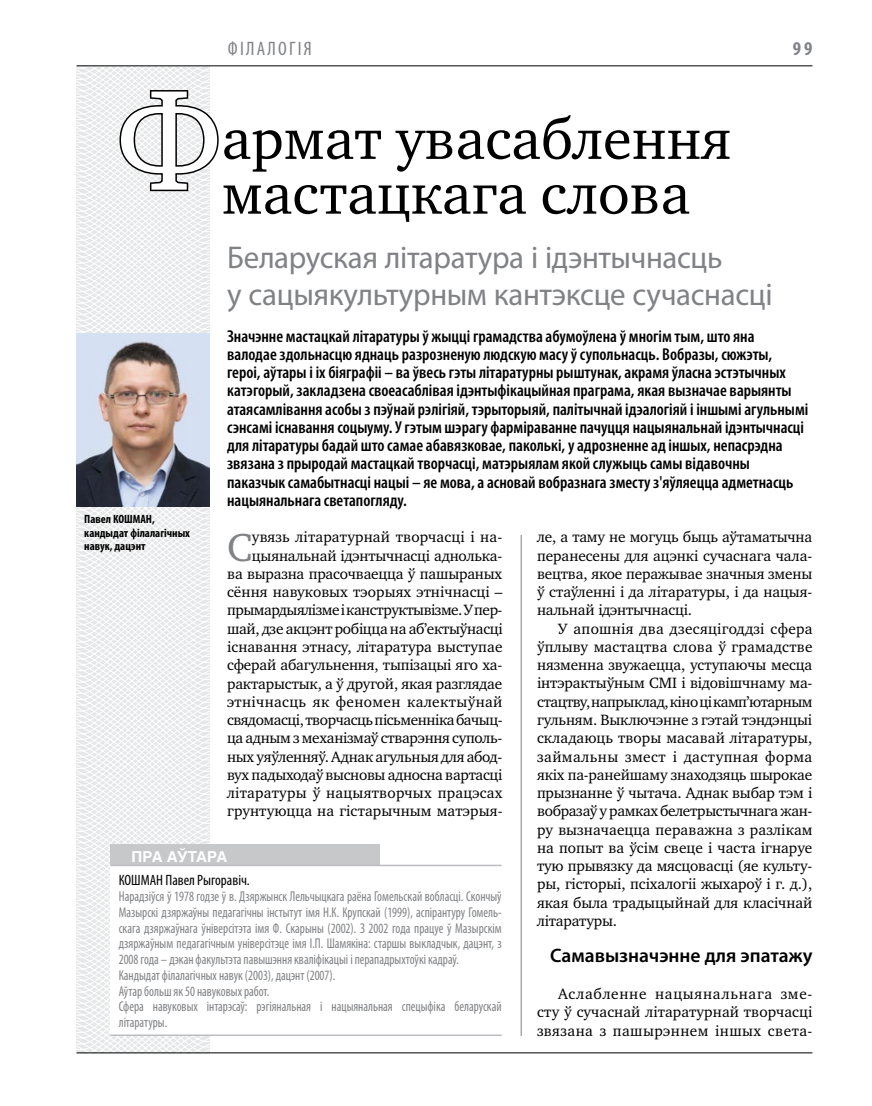
<style>
.page{position:relative;width:872px;height:1106px;background:#fff}
.page>*{position:absolute;margin:0;border:0;box-sizing:border-box;transform-origin:0 0}
.t1{font:140.1px "Charter C";color:#fff}
.t2{font:58.5px/54.8px "Charter C";color:#000}
.t3{font:40.05px "Charter C";color:#808285}
.t4{font:31.5px/36.5px "Myriad Pro";letter-spacing:-.01em;color:#808285}
.t5{font:600 19.5px "Myriad Pro";color:#000}
.t6{font:condensed 19.5px "Myriad Pro";color:#808285}
.t7{font:700 condensed 19.5px "Myriad Pro";color:#808285}
.t8{font:600 condensed 17.25px/18.3px "Myriad Pro";color:#000}
.t9{font:15.3px/18.3px "Charter C";letter-spacing:-.01em;color:#000;text-align:justify}
.t10{font:condensed 15px "Myriad Pro";color:#000}
.t11{font:700 15px "Helios";letter-spacing:-.045em;color:#fff}
.t12{font:condensed 14.25px/15.8px "Myriad Pro";color:#808285;scale:.9 1}
.t13{font:700 condensed 12px/13.5px "Myriad Pro";color:#000}
</style>
<div class="page">
<hr style="left:521px;top:535px;width:1px;height:501px;background:#808285">
<svg style="left:76px;top:65px;width:192px;height:989px"></svg>
<svg style="left:118px;top:89px;width:102px;height:104px"></svg>
<div style="left:110px;top:844px;width:270px;height:23px;background:#c6c8ca"></div>
<div style="left:110px;top:865px;width:391px;height:170px;background:#fff"></div>
<hr style="left:110px;top:1034px;width:391px;height:2px;background:#bcbdc0">
<hr style="left:110px;top:864px;width:391px;height:2px;background:#bcbdc0">
<img style="left:77px;top:334px;width:133px;height:172px">
<hr style="left:77px;top:65px;width:735px;height:1px;background:#000">
<hr style="left:77px;top:1052px;width:735px;height:1px;background:#000">
<p class="t6" style="left:228px;top:37px;width:22px">Філалогі</p>
<p class="t6" style="left:304px;top:37px;width:9px">я</p>
<p class="t7" style="left:793px;top:37px;width:21px">99</p>
<h1 class="t1" style="left:116px;top:65px;width:107px">Ф</h1>
<h2 class="t2" style="left:222px;top:112px;width:511px">армат увасаблення мастацкага слова</h2>
<h3 class="t4" style="left:227px;top:239px;width:547px">Беларуская літаратура і ідэнтычнасць<br>у сацыякультурным кантэксце сучаснасці</h3>
<p class="t8" style="left:227px;top:326px;width:583px">Значэнне мастацкай літаратуры ў жыцці грамадства абумоўлена ў многім тым, што яна валодае здольнасцю яднаць разрозненую людскую масу ў супольнасць. Вобразы, сюжэты, героі, аўтары і іх біяграфіі – ва ўвесь гэты літаратурны рыштунак, акрамя ўласна эстэтычных катэгорый, закладзена своеасаблівая ідэнтыфікацыйная праграма, якая вызначае варыянты атаясамлівання асобы з пэўнай рэлігіяй, тэрыторыяй, палітычнай ідэалогіяй і іншымі агульнымі сэнсамі існавання соцыуму. У гэтым шэрагу фарміраванне пачуцця нацыянальнай ідэнтычнасці для літаратуры бадай што самае абавязковае, паколькі, у адрозненне ад іншых, непасрэдна звязана з прыродай мастацкай творчасці, матэрыялам якой служыць самы відавочны паказчык самабытнасці нацыі – яе мова, а асновай вобразнага зместу з'яўляецца адметнасць нацыянальнага светапогляду.</p>
<p class="t13" style="left:84px;top:512px;width:107px">Павел КОШМАН, кандыдат філалагічных навук, дацэнт</p>
<p class="t9" style="left:227px;top:528px;width:277px;text-align:right">увязь літаратурнай творчасці і на&shy;цыянальнай ідэнтычнасці аднолька-<br>ва выразна прасочваецца ў пашыраных сёння навуковых тэорыях этнічнасці – прымардыялізме і канструктывізме. У пер&shy;шай, дзе акцэнт робіцца на аб’ектыўнасці існавання этнасу, літаратура выступае сферай абагульнення, тыпізацыі яго ха&shy;рактарыстык, а ў другой, якая разглядае этнічнасць як феномен калектыўнай свядомасці, творчасць пісьменніка бачыц&shy;ца адным з механізмаў стварэння суполь&shy;ных уяўленняў. Аднак агульныя для абод&shy;вух падыходаў высновы адносна вартасці літаратуры ў нацыятворчых працэсах грунтуюцца на гістарычным матэрыя-</p>
<p class="t9" style="left:537px;top:528px;width:277px">ле, а таму не могуць быць аўтаматычна перанесены для ацэнкі сучаснага чала&shy;вецтва, якое перажывае значныя змены ў стаўленні і да літаратуры, і да нацыя&shy;нальнай ідэнтычнасці.</p>
<h3 class="t3" style="left:227px;top:525px;width:27px">С</h3>
<p class="t9" style="left:537px;top:619px;width:277px;text-indent:21px">У апошнія два дзесяцігоддзі сфера ўплыву мастацтва слова ў грамадстве нязменна звужаецца, уступаючы месца інтэрактыўным СМІ і відовішчнаму ма&shy;стацтву, напрыклад, кіно ці камп’ютарным гульням. Выключэнне з гэтай тэндэнцыі складаюць творы масавай літаратуры, займальны змест і даступная форма якіх па-ранейшаму знаходзяць шырокае прызнанне ў чытача. Аднак выбар тэм і вобразаў у рамках белетрыстычнага жан&shy;ру вызначаецца пераважна з разлікам на попыт ва ўсім свеце і часта ігнаруе тую прывязку да мясцовасці (яе культу&shy;ры, гісторыі, псіхалогіі жыхароў і г. д.), якая была традыцыйнай для класічнай літаратуры.</p>
<p class="t5" style="left:550px;top:943px;width:264px">Самавызначэнне для эпатажу</p>
<p class="t9" style="left:537px;top:984px;width:277px;text-indent:21px">Аслабленне нацыянальнага зме&shy;сту ў сучаснай літаратурнай творчасці звязана з пашырэннем іншых света-</p>
<p class="t11" style="left:131px;top:848px;width:97px">пра аўтара</p>
<p class="t10" style="left:119px;top:871px;width:133px">КОШМАН Павел Рыгоравіч.</p>
<p class="t12" style="left:119px;top:888px;width:427px">Нарадзіўся ў 1978 годзе ў в. Дзяржынск Лельчыцкага раёна Гомельскай вобласці. Скончыў Мазырскі дзяржаўны педагагічны інстытут імя Н.К. Крупскай (1999), аспірантуру Гомель&shy;скага дзяржаўнага ўніверсітэта імя Ф. Скарыны (2002). З 2002 года працуе ў Мазырскім дзяржаўным педагагічным універсітэце імя І.П. Шамякіна: старшы выкладчык, дацэнт, з 2008 года – дэкан факультэта павышэння кваліфікацыі і перападрыхтоўкі кадраў.<br>Кандыдат філалагічных навук (2003), дацэнт (2007).<br>Аўтар больш як 50 навуковых работ.<br>Сфера навуковых інтарэсаў: рэгіянальная і нацыянальная спецыфіка беларускай літаратуры.</p>
</div>
